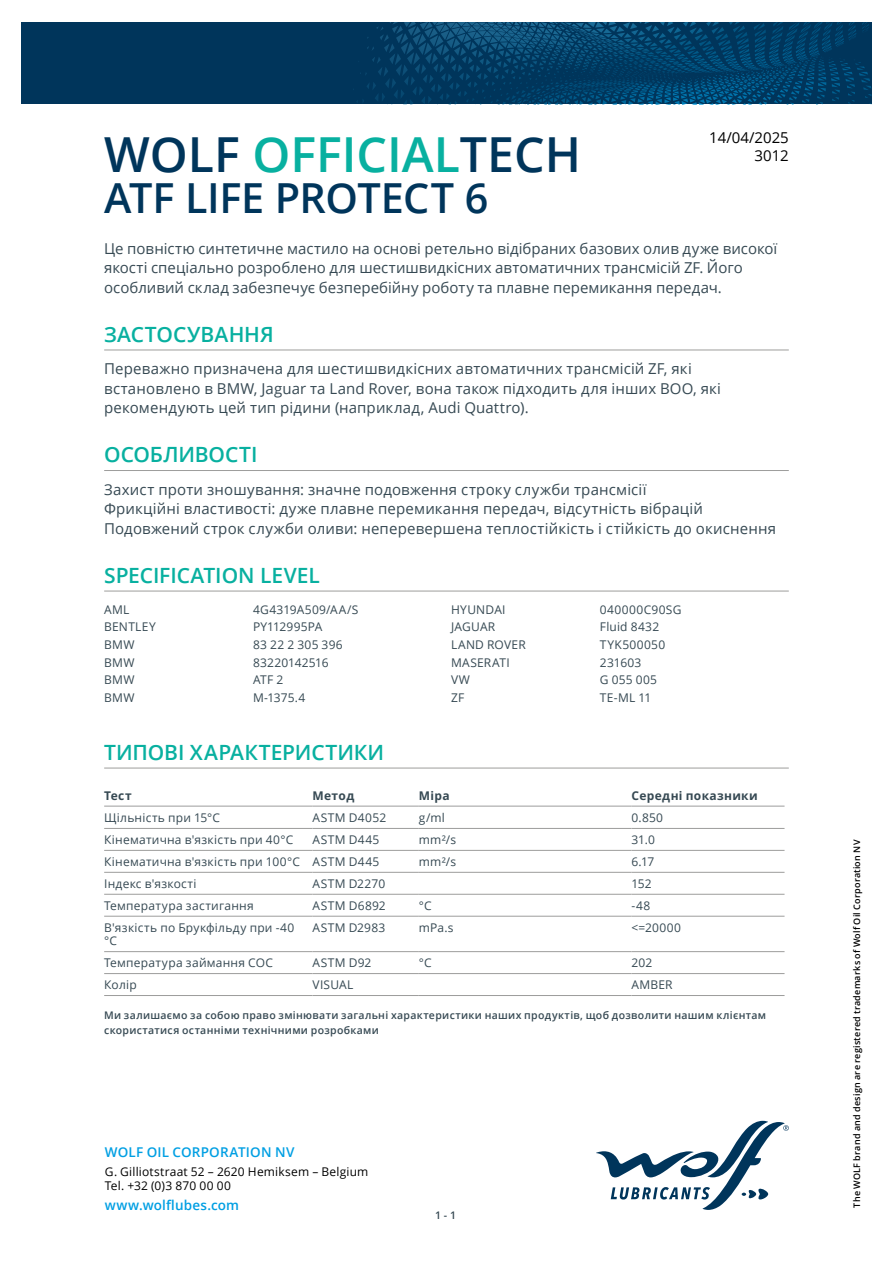
<style>
.page{position:relative;width:893px;height:1263px;background:#fff}
.page>*{position:absolute;margin:0;border:0;box-sizing:border-box;transform-origin:0 0}
.t1{font:600 48.3px "Open Sans";color:#00355b}
.t2{font:600 41.4px "Open Sans";letter-spacing:-.01em;color:#00355b}
.t3{font:600 21px "Open Sans";color:#08b0a0}
.t4{font:15px/19.5px "Open Sans";letter-spacing:.01em;color:#364953}
.t5{font:15px/18px "Open Sans";color:#000;text-align:right}
.t6{font:600 13.5px "Open Sans";letter-spacing:.01em;color:#009fe3}
.t7{font:12px/13.5px "Open Sans";letter-spacing:.02em;color:#364953}
.t8{font:12px/14.4px "Open Sans";letter-spacing:.015em;color:#000}
.t9{font:700 12px "Open Sans";letter-spacing:.03em;color:#364953}
.t10{font:12px "Open Sans";letter-spacing:.04em;color:#364953}
.t11{font:600 10.5px/15px "Open Sans";letter-spacing:.03em;color:#364953}
.t12{font:600 9px "Open Sans";letter-spacing:.025em;color:#000}
.s1{color:#08b0a0}
</style>
<div class="page">
<svg style="left:596px;top:1121px;width:193px;height:89px"></svg>
<svg style="left:21px;top:22px;width:851px;height:82px;background:#013b62"></svg>
<hr style="left:104px;top:350px;width:685px;height:1px;background:#9d9d9c">
<hr style="left:104px;top:470px;width:685px;height:1px;background:#9d9d9c">
<hr style="left:104px;top:591px;width:685px;height:1px;background:#9d9d9c">
<hr style="left:104px;top:768px;width:685px;height:1px;background:#9d9d9c">
<hr style="left:104px;top:806px;width:209px;height:1px;background:#9d9d9c">
<hr style="left:313px;top:806px;width:106px;height:1px;background:#9d9d9c">
<hr style="left:419px;top:806px;width:212px;height:1px;background:#9d9d9c">
<hr style="left:631px;top:806px;width:153px;height:1px;background:#9d9d9c">
<hr style="left:104px;top:828px;width:209px;height:1px;background:#9d9d9c">
<hr style="left:313px;top:828px;width:106px;height:1px;background:#9d9d9c">
<hr style="left:419px;top:828px;width:212px;height:1px;background:#9d9d9c">
<hr style="left:631px;top:828px;width:153px;height:1px;background:#9d9d9c">
<hr style="left:104px;top:850px;width:209px;height:1px;background:#9d9d9c">
<hr style="left:313px;top:850px;width:106px;height:1px;background:#9d9d9c">
<hr style="left:419px;top:850px;width:212px;height:1px;background:#9d9d9c">
<hr style="left:631px;top:850px;width:153px;height:1px;background:#9d9d9c">
<hr style="left:104px;top:872px;width:209px;height:1px;background:#9d9d9c">
<hr style="left:313px;top:872px;width:106px;height:1px;background:#9d9d9c">
<hr style="left:419px;top:872px;width:212px;height:1px;background:#9d9d9c">
<hr style="left:631px;top:872px;width:153px;height:1px;background:#9d9d9c">
<hr style="left:104px;top:894px;width:209px;height:1px;background:#9d9d9c">
<hr style="left:313px;top:894px;width:106px;height:1px;background:#9d9d9c">
<hr style="left:419px;top:894px;width:212px;height:1px;background:#9d9d9c">
<hr style="left:631px;top:894px;width:153px;height:1px;background:#9d9d9c">
<hr style="left:104px;top:916px;width:209px;height:1px;background:#9d9d9c">
<hr style="left:313px;top:916px;width:106px;height:1px;background:#9d9d9c">
<hr style="left:419px;top:916px;width:212px;height:1px;background:#9d9d9c">
<hr style="left:631px;top:916px;width:153px;height:1px;background:#9d9d9c">
<hr style="left:104px;top:951px;width:209px;height:1px;background:#9d9d9c">
<hr style="left:313px;top:951px;width:106px;height:1px;background:#9d9d9c">
<hr style="left:419px;top:951px;width:212px;height:1px;background:#9d9d9c">
<hr style="left:631px;top:951px;width:153px;height:1px;background:#9d9d9c">
<hr style="left:104px;top:973px;width:209px;height:1px;background:#9d9d9c">
<hr style="left:313px;top:973px;width:106px;height:1px;background:#9d9d9c">
<hr style="left:419px;top:973px;width:212px;height:1px;background:#9d9d9c">
<hr style="left:631px;top:973px;width:153px;height:1px;background:#9d9d9c">
<hr style="left:104px;top:995px;width:209px;height:1px;background:#9d9d9c">
<hr style="left:313px;top:995px;width:106px;height:1px;background:#9d9d9c">
<hr style="left:419px;top:995px;width:212px;height:1px;background:#9d9d9c">
<hr style="left:631px;top:995px;width:153px;height:1px;background:#9d9d9c">
<p class="t5" style="left:709px;top:128px;width:81px">14/04/2025<br>3012</p>
<h1 class="t1" style="left:104px;top:122px;width:478px">WOLF <span class="s1">OFFICIAL</span>TECH</h1>
<h2 class="t2" style="left:104px;top:169px;width:386px">ATF LIFE PROTECT 6</h2>
<p class="t4" style="left:104px;top:238px;width:675px">Це повністю синтетичне мастило на основі ретельно відібраних базових олив дуже високої якості спеціально розроблено для шестишвидкісних автоматичних трансмісій ZF. Його особливий склад забезпечує безперебійну роботу та плавне перемикання передач.</p>
<h3 class="t3" style="left:104px;top:320px;width:171px">ЗАСТОСУВАННЯ</h3>
<p class="t4" style="left:104px;top:358px;width:618px">Переважно призначена для шестишвидкісних автоматичних трансмісій ZF, які встановлено в BMW, Jaguar та Land Rover, вона також підходить для інших ВОО, які рекомендують цей тип рідини (наприклад, Audi Quattro).</p>
<h3 class="t3" style="left:104px;top:440px;width:155px">ОСОБЛИВОСТІ</h3>
<p class="t4" style="left:104px;top:479px;width:674px">Захист проти зношування: значне подовження строку служби трансмісії<br>Фрикційні властивості: дуже плавне перемикання передач, відсутність вібрацій<br>Подовжений строк служби оливи: неперевершена теплостійкість і стійкість до окиснення</p>
<h3 class="t3" style="left:104px;top:561px;width:217px">SPECIFICATION LEVEL</h3>
<p class="t7" style="left:104px;top:602px;width:27px">AML</p>
<p class="t7" style="left:253px;top:602px;width:107px">4G4319A509/AA/S</p>
<p class="t7" style="left:104px;top:620px;width:53px">BENTLEY</p>
<p class="t7" style="left:253px;top:620px;width:71px">PY112995PA</p>
<p class="t7" style="left:104px;top:638px;width:32px">BMW</p>
<p class="t7" style="left:253px;top:638px;width:91px">83 22 2 305 396</p>
<p class="t7" style="left:104px;top:655px;width:32px">BMW</p>
<p class="t7" style="left:253px;top:655px;width:77px">83220142516</p>
<p class="t7" style="left:104px;top:673px;width:32px">BMW</p>
<p class="t7" style="left:253px;top:673px;width:32px">ATF 2</p>
<p class="t7" style="left:104px;top:691px;width:32px">BMW</p>
<p class="t7" style="left:253px;top:691px;width:54px">M-1375.4</p>
<p class="t7" style="left:451px;top:602px;width:56px">HYUNDAI</p>
<p class="t10" style="left:600px;top:601px;width:83px">040000C90SG</p>
<p class="t7" style="left:451px;top:620px;width:46px">JAGUAR</p>
<p class="t7" style="left:600px;top:620px;width:61px">Fluid 8432</p>
<p class="t7" style="left:451px;top:638px;width:76px">LAND ROVER</p>
<p class="t7" style="left:600px;top:638px;width:67px">TYK500050</p>
<p class="t7" style="left:451px;top:655px;width:60px">MASERATI</p>
<p class="t7" style="left:600px;top:655px;width:43px">231603</p>
<p class="t7" style="left:451px;top:673px;width:21px">VW</p>
<p class="t7" style="left:600px;top:673px;width:59px">G 055 005</p>
<p class="t7" style="left:451px;top:691px;width:15px">ZF</p>
<p class="t7" style="left:600px;top:691px;width:53px">TE-ML 11</p>
<h3 class="t3" style="left:104px;top:738px;width:282px">ТИПОВІ ХАРАКТЕРИСТИКИ</h3>
<p class="t9" style="left:104px;top:787px;width:29px">Тест</p>
<p class="t9" style="left:313px;top:787px;width:43px">Метод</p>
<p class="t9" style="left:419px;top:787px;width:32px">Міра</p>
<p class="t9" style="left:631px;top:787px;width:128px">Середні показники</p>
<p class="t7" style="left:104px;top:811px;width:118px">Щільність при 15°C</p>
<p class="t7" style="left:313px;top:811px;width:75px">ASTM D4052</p>
<p class="t7" style="left:419px;top:811px;width:27px">g/ml</p>
<p class="t7" style="left:631px;top:811px;width:33px">0.850</p>
<p class="t7" style="left:104px;top:832px;width:191px">Кінематична в'язкість при 40°C</p>
<p class="t10" style="left:313px;top:831px;width:68px">ASTM D445</p>
<p class="t7" style="left:419px;top:832px;width:39px">mm²/s</p>
<p class="t7" style="left:631px;top:832px;width:25px">31.0</p>
<p class="t7" style="left:104px;top:854px;width:277px">Кінематична в'язкість при 100°C ASTM D445</p>
<p class="t7" style="left:419px;top:854px;width:39px">mm²/s</p>
<p class="t7" style="left:631px;top:854px;width:24px">6.17</p>
<p class="t7" style="left:104px;top:876px;width:94px">Індекс в'язкості</p>
<p class="t7" style="left:313px;top:876px;width:74px">ASTM D2270</p>
<p class="t7" style="left:631px;top:876px;width:22px">152</p>
<p class="t7" style="left:104px;top:898px;width:151px">Температура застигання</p>
<p class="t7" style="left:313px;top:898px;width:75px">ASTM D6892</p>
<p class="t7" style="left:419px;top:898px;width:14px">°C</p>
<p class="t7" style="left:631px;top:898px;width:20px">-48</p>
<p class="t7" style="left:104px;top:920px;width:192px">В'язкість по Брукфільду при -40 °C</p>
<p class="t7" style="left:313px;top:920px;width:74px">ASTM D2983</p>
<p class="t7" style="left:419px;top:920px;width:36px">mPa.s</p>
<p class="t7" style="left:631px;top:920px;width:51px">&lt;=20000</p>
<p class="t7" style="left:104px;top:956px;width:170px">Температура займання СОС</p>
<p class="t7" style="left:313px;top:956px;width:60px">ASTM D92</p>
<p class="t7" style="left:419px;top:956px;width:14px">°C</p>
<p class="t7" style="left:631px;top:956px;width:22px">202</p>
<p class="t7" style="left:104px;top:978px;width:34px">Колір</p>
<p class="t7" style="left:313px;top:978px;width:42px">VISUAL</p>
<p class="t7" style="left:631px;top:978px;width:43px">AMBER</p>
<p class="t11" style="left:104px;top:1008px;width:663px">Ми залишаємо за собою право змінювати загальні характеристики наших продуктів, щоб дозволити нашим клієнтам скористатися останніми технічними розробками</p>
<p class="t6" style="left:105px;top:1143px;width:191px">WOLF OIL CORPORATION NV</p>
<p class="t8" style="left:105px;top:1163px;width:265px">G. Gilliotstraat 52 – 2620 Hemiksem – Belgium<br>Tel. +32 (0)3 870 00 00</p>
<p class="t6" style="left:105px;top:1196px;width:136px">www.wolflubes.com</p>
<p class="t11" style="left:435px;top:1207px;width:22px">1 - 1</p>
<p class="t12" style="left:851px;top:1208px;width:369px;rotate:-90deg">The WOLF brand and design are registered trademarks of Wolf Oil Corporation NV</p>
</div>
